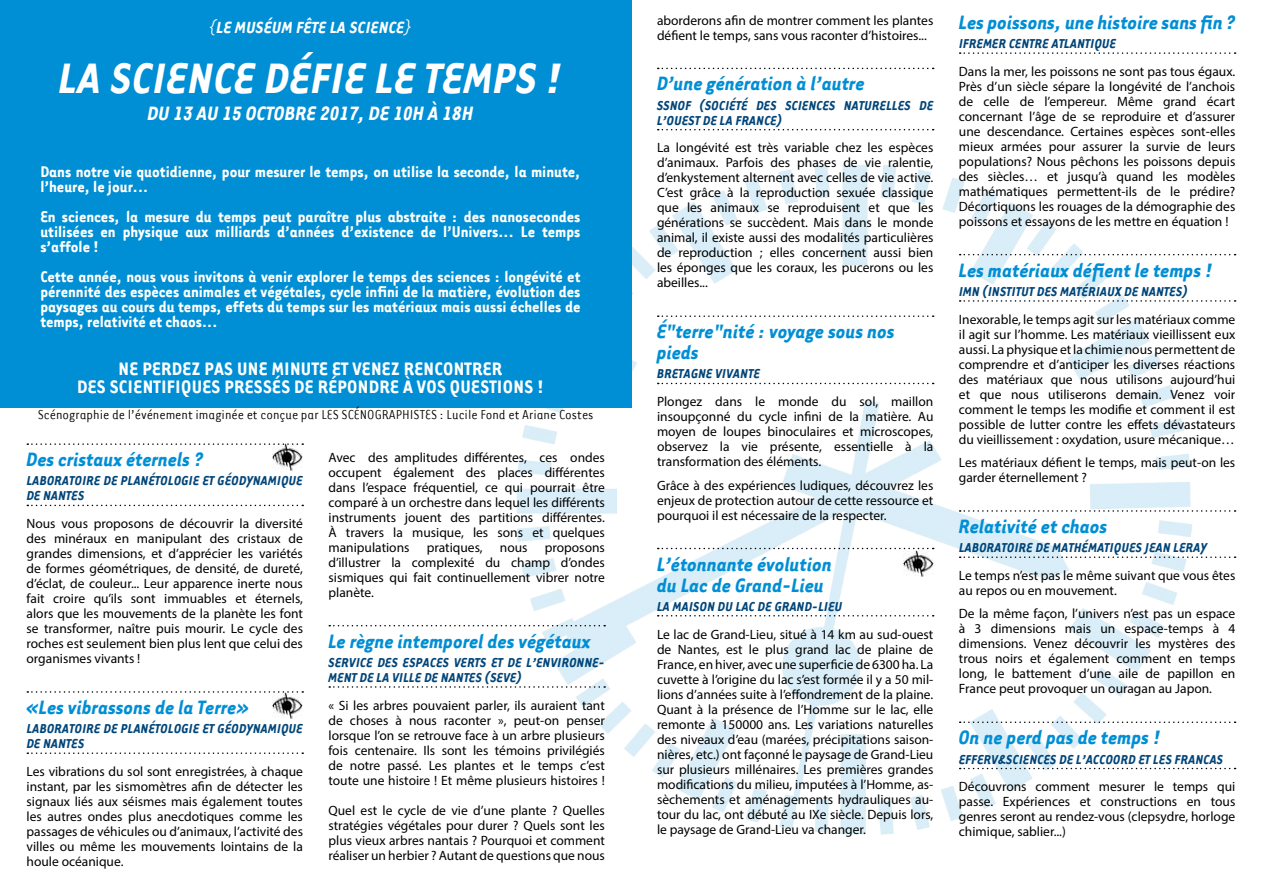
<style>
.page{position:relative;width:1263px;height:893px;background:#fff}
.page>*{position:absolute;margin:0;border:0;box-sizing:border-box;transform-origin:0 0}
.t1{font:italic 700 49.5px "Tarzana Narrow";letter-spacing:.015em;color:#fff}
.t2{font:italic 700 22.5px/21px "Tarzana Narrow";color:#008ed4}
.t3{font:italic 700 22.5px "Tarzana Narrow";letter-spacing:-.005em;color:#fff}
.t4{font:700 21px/18px "Tarzana Narrow";letter-spacing:.015em;color:#fff;text-align:center}
.t5{font:italic 700 18.75px "Tarzana Narrow";letter-spacing:.015em;color:#fff}
.t6{font:700 18px/15px "Tarzana Narrow";color:#fffffb;text-align:justify}
.t7{font:italic 700 15px/15px "Tarzana Narrow";letter-spacing:.015em;color:#004579}
.t8{font:15px "Tarzana Narrow";color:#000}
.t9{font:13.5px/15px "Myriad Pro";color:#000;text-align:justify}
.s1{font-weight:400}
</style>
<div class="page">
<img style="left:477px;top:125px;width:749px;height:710px">
<svg style="left:658px;top:68px;width:276px;height:1px"></svg>
<svg style="left:658px;top:129px;width:276px;height:1px"></svg>
<svg style="left:658px;top:315px;width:276px;height:2px"></svg>
<svg style="left:658px;top:383px;width:276px;height:1px"></svg>
<svg style="left:658px;top:548px;width:276px;height:1px"></svg>
<svg style="left:658px;top:615px;width:276px;height:1px"></svg>
<svg style="left:960px;top:52px;width:275px;height:2px"></svg>
<svg style="left:960px;top:254px;width:275px;height:1px"></svg>
<svg style="left:960px;top:300px;width:275px;height:2px"></svg>
<svg style="left:960px;top:510px;width:275px;height:2px"></svg>
<svg style="left:960px;top:556px;width:275px;height:2px"></svg>
<svg style="left:960px;top:721px;width:275px;height:2px"></svg>
<svg style="left:960px;top:768px;width:275px;height:1px"></svg>
<svg style="left:27px;top:443px;width:276px;height:2px"></svg>
<svg style="left:27px;top:505px;width:276px;height:1px"></svg>
<svg style="left:27px;top:691px;width:276px;height:2px"></svg>
<svg style="left:27px;top:752px;width:276px;height:2px"></svg>
<svg style="left:329px;top:625px;width:276px;height:1px"></svg>
<svg style="left:329px;top:686px;width:276px;height:2px"></svg>
<div style="left:0;top:0;width:631px;height:408px;background:#008ed4"></div>
<img style="left:273px;top:444px;width:30px;height:26px">
<img style="left:903px;top:550px;width:30px;height:27px">
<img style="left:273px;top:692px;width:30px;height:26px">
<p class="t5" style="left:209px;top:16px;width:205px"><span class="s1">{</span>LE MUSÉUM FÊTE LA SCIENCE<span class="s1">}</span></p>
<p class="t1" style="left:59px;top:47px;width:505px">LA SCIENCE DÉFIE LE TEMPS !</p>
<p class="t3" style="left:147px;top:99px;width:328px">DU 13 AU 15 OCTOBRE 2017, DE 10H À 18H</p>
<p class="t6" style="left:40px;top:163px;width:542px">Dans notre vie quotidienne, pour mesurer le temps, on utilise la seconde, la minute, l’heure, le jour...</p>
<p class="t6" style="left:40px;top:208px;width:542px">En sciences, la mesure du temps peut paraître plus abstraite : des nanosecondes utilisées en physique aux milliards d’années d’existence de l’Univers... Le temps s’affole !</p>
<p class="t6" style="left:40px;top:268px;width:542px">Cette année, nous vous invitons à venir explorer le temps des sciences : longévité et pérennité des espèces animales et végétales, cycle infini de la matière, évolution des paysages au cours du temps, effets du temps sur les matériaux mais aussi échelles de temps, relativité et chaos...</p>
<p class="t4" style="left:77px;top:358px;width:468px">Ne perdez pas une minute et venez rencontrer<br>des scientifiques pressés de répondre à vos questions !</p>
<p class="t8" style="left:38px;top:406px;width:557px">Scénographie de l’événement imaginée et conçue par LES SCÉNOGRAPHISTES : Lucile Fond et Ariane Costes</p>
<p class="t2" style="left:27px;top:448px;width:178px">DES CRISTAUX ÉTERNELS ?</p>
<p class="t7" style="left:27px;top:473px;width:278px">LABORATOIRE DE PLANÉTOLOGIE ET GÉODYNAMIQUE<br>DE NANTES</p>
<p class="t9" style="left:27px;top:516px;width:278px">Nous vous proposons de découvrir la diversité des minéraux en manipulant des cristaux de grandes dimensions, et d’apprécier les variétés de formes géométriques, de densité, de dureté, d’éclat, de couleur... Leur apparence inerte nous fait croire qu’ils sont immuables et éternels, alors que les mouvements de la planète les font se transformer, naître puis mourir. Le cycle des roches est seulement bien plus lent que celui des organismes vivants !</p>
<p class="t2" style="left:27px;top:696px;width:224px">«LES VIBRASSONS DE LA TERRE»</p>
<p class="t7" style="left:27px;top:720px;width:278px">LABORATOIRE DE PLANÉTOLOGIE ET GÉODYNAMIQUE<br>DE NANTES</p>
<p class="t9" style="left:27px;top:764px;width:278px">Les vibrations du sol sont enregistrées, à chaque instant, par les sismomètres afin de détecter les signaux liés aux séismes mais également toutes les autres ondes plus anecdotiques comme les passages de véhicules ou d’animaux, l’activité des villes ou même les mouvements lointains de la houle océanique.</p>
<p class="t9" style="left:328px;top:450px;width:278px">Avec des amplitudes différentes, ces ondes occupent également des places différentes dans l’espace fréquentiel, ce qui pourrait être comparé à un orchestre dans lequel les différents instruments jouent des partitions différentes.<br>À travers la musique, les sons et quelques manipulations</p>
<p class="t9" style="left:427px;top:540px;width:57px">pratiques,</p>
<p class="t9" style="left:500px;top:540px;width:29px">nous</p>
<p class="t9" style="left:328px;top:540px;width:278px;text-indent:216px">proposons d’illustrer la complexité du champ d’ondes sismiques qui fait continuellement vibrer notre planète.</p>
<p class="t2" style="left:328px;top:629px;width:264px">LE RÈGNE INTEMPOREL DES VÉGÉTAUX</p>
<p class="t7" style="left:329px;top:654px;width:278px">SERVICE DES ESPACES VERTS ET DE L’ENVIRONNE-<br>MENT DE LA VILLE DE NANTES (SEVE)</p>
<p class="t9" style="left:328px;top:697px;width:278px">« Si les arbres pouvaient parler, ils auraient tant de choses à nous raconter », peut-on penser lorsque l’on se retrouve face à un arbre plusieurs fois centenaire. Ils sont les témoins privilégiés de notre passé. Les plantes et le temps c’est toute une histoire ! Et même plusieurs histoires !</p>
<p class="t9" style="left:328px;top:802px;width:278px">Quel est le cycle de vie d’une plante ? Quelles stratégies végétales pour durer ? Quels sont les plus vieux arbres nantais ? Pourquoi et comment réaliser un herbier ? Autant de questions que nous</p>
<p class="t9" style="left:657px;top:12px;width:278px">aborderons afin de montrer comment les plantes défient le temps, sans vous raconter d’histoires...</p>
<p class="t2" style="left:657px;top:72px;width:209px">D’UNE GÉNÉRATION À L’AUTRE</p>
<p class="t7" style="left:657px;top:97px;width:278px">SSNOF (SOCIÉTÉ DES SCIENCES NATURELLES DE<br>L’OUEST DE LA FRANCE)</p>
<p class="t9" style="left:657px;top:140px;width:278px">La longévité est très variable chez les espèces d’animaux. Parfois des phases de vie ralentie, d’enkystement alternent avec celles de vie active.<br>C’est grâce à la reproduction sexuée classique que les animaux se reproduisent et que les générations se succèdent. Mais dans le monde animal, il existe aussi des modalités particulières de reproduction ; elles concernent aussi bien les éponges que les coraux, les pucerons ou les abeilles...</p>
<p class="t2" style="left:657px;top:320px;width:239px">É"TERRE"NITÉ : VOYAGE SOUS NOS<br>PIEDS</p>
<p class="t7" style="left:657px;top:366px;width:104px">BRETAGNE VIVANTE</p>
<p class="t9" style="left:657px;top:394px;width:278px">Plongez dans le monde du sol, maillon insoupçonné du cycle infini de la matière. Au moyen de loupes binoculaires et microscopes, observez la vie présente, essentielle à la transformation des éléments.</p>
<p class="t9" style="left:657px;top:477px;width:278px">Grâce à des expériences ludiques, découvrez les enjeux de protection autour de cette ressource et pourquoi il est nécessaire de la respecter.</p>
<p class="t2" style="left:657px;top:552px;width:176px">L’ÉTONNANTE ÉVOLUTION<br>DU LAC DE GRAND-LIEU</p>
<p class="t7" style="left:657px;top:598px;width:187px">LA MAISON DU LAC DE GRAND-LIEU</p>
<p class="t9" style="left:657px;top:626px;width:278px">Le lac de Grand-Lieu, situé à 14 km au sud-ouest de Nantes, est le plus grand lac de plaine de France, en hiver, avec une superficie de 6300 ha. La cuvette à l’origine du lac s’est formée il y a 50 mil&shy;lions d’années suite à l’effondrement de la plaine.<br>Quant à la présence de l’Homme sur le lac, elle remonte à 150000 ans. Les variations naturelles des niveaux d’eau (marées, précipitations saison&shy;nières, etc.) ont façonné le paysage de Grand-Lieu sur plusieurs millénaires. Les premières grandes modifications du milieu, imputées à l’Homme, as&shy;sèchements et aménagements hydrauliques au&shy;tour du lac, ont débuté au IXe siècle. Depuis lors, le paysage de Grand-Lieu va changer.</p>
<p class="t2" style="left:959px;top:11px;width:278px">LES POISSONS, UNE HISTOIRE SANS FIN ?</p>
<p class="t7" style="left:959px;top:35px;width:159px">IFREMER CENTRE ATLANTIQUE</p>
<p class="t9" style="left:959px;top:64px;width:278px">Dans la mer, les poissons ne sont pas tous égaux.<br>Près d’un siècle sépare la longévité de l’anchois de celle de l’empereur. Même grand écart concernant l’âge de se reproduire et d’assurer une descendance. Certaines espèces sont-elles mieux armées pour assurer la survie de leurs populations? Nous pêchons les poissons depuis des siècles… et jusqu’à quand les modèles mathématiques permettent-ils de le prédire?<br>Décortiquons les rouages de la démographie des poissons et essayons de les mettre en équation !</p>
<p class="t2" style="left:959px;top:258px;width:255px">LES MATÉRIAUX DÉFIENT LE TEMPS !</p>
<p class="t7" style="left:959px;top:283px;width:230px">IMN (INS TITUT DES MATÉRIAUX DE NANTES)</p>
<p class="t9" style="left:959px;top:311px;width:278px">Inexorable, le temps agit sur les matériaux comme il agit sur l’homme. Les matériaux vieillissent eux aussi. La physique et la chimie nous permettent de comprendre et d’anticiper les diverses réactions des matériaux que nous utilisons aujourd’hui et que nous utiliserons demain. Venez voir comment le temps les modifie et comment il est possible de lutter contre les effets dévastateurs du vieillissement : oxydation, usure mécanique…</p>
<p class="t9" style="left:959px;top:455px;width:278px">Les matériaux défient le temps, mais peut-on les garder éternellement ?</p>
<p class="t2" style="left:959px;top:515px;width:150px">RELATIVITÉ ET CHAOS</p>
<p class="t7" style="left:959px;top:539px;width:250px">LABORATOIRE DE MATHÉMATIQUES JEAN LERAY</p>
<p class="t9" style="left:959px;top:568px;width:278px">Le temps n’est pas le même suivant que vous êtes au repos ou en mouvement.</p>
<p class="t9" style="left:959px;top:606px;width:278px">De la même façon, l’univers n’est pas un espace à 3 dimensions mais un espace-temps à 4 dimensions. Venez découvrir les mystères des trous noirs et également comment en temps long, le battement d’une aile de papillon en France peut provoquer un ouragan au Japon.</p>
<p class="t2" style="left:959px;top:726px;width:203px">ON NE PERD PAS DE TEMPS !</p>
<p class="t7" style="left:959px;top:751px;width:265px">EFFERV&amp;SCIENCES DE L’ACCOORD ET LES FRANCAS</p>
<p class="t9" style="left:959px;top:779px;width:278px">Découvrons comment mesurer le temps qui passe. Expériences et constructions en tous genres seront au rendez-vous (clepsydre, horloge chimique, sablier...)</p>
</div>
